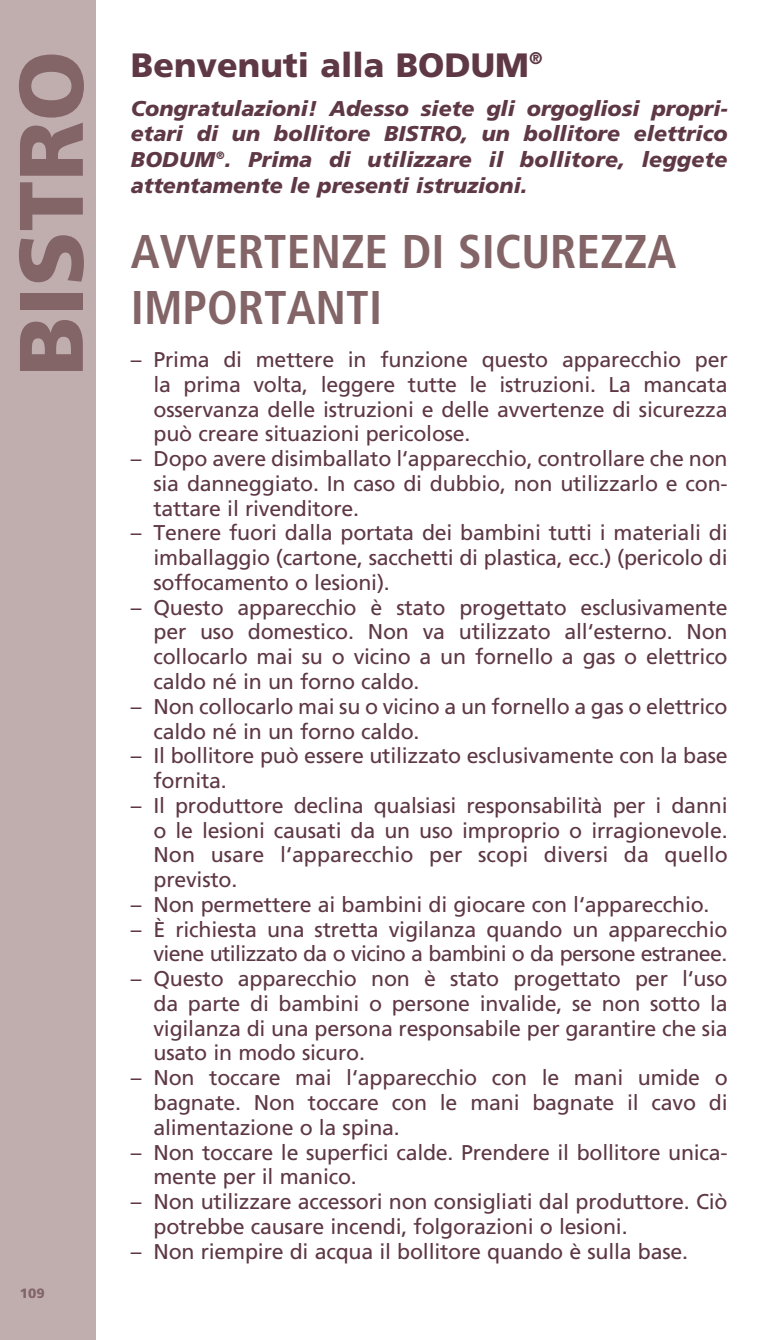
<style>
.page{position:relative;width:766px;height:1340px;background:#fff}
.page>*{position:absolute;margin:0;border:0;box-sizing:border-box;transform-origin:0 0}
.t1{font:900 90px "Frutiger";color:#836467}
.t2{font:700 condensed 47.25px/56.2px "Frutiger";color:#836467}
.t3{font:900 33.75px "Frutiger";color:#5e3844}
.t4{font:21.38px/24.8px "Frutiger";letter-spacing:-.01em;color:#5e3844;text-align:justify}
.t5{font:italic 900 21.38px/25.7px "Frutiger";color:#5e3844;text-align:justify}
.t6{font:900 13.5px "Frutiger";color:#836467}
</style>
<div class="page">
<div style="left:0;top:0;width:96px;height:1339px;background:#c0aeaf"></div>
<h1 class="t1" style="left:12px;top:376px;width:327px;rotate:-90deg">BISTRO</h1>
<h3 class="t3" style="left:131px;top:51px;width:413px">Benvenuti alla BODUM<sup>®</sup></h3>
<p class="t5" style="left:131px;top:97px;width:598px">Congratulazioni! Adesso siete gli orgogliosi propri&shy;etari di un bollitore BISTRO, un bollitore elettrico BODUM<sup>®</sup>. Prima di utilizzare il bollitore, leggete attentamente le presenti istruzioni.</p>
<h2 class="t2" style="left:131px;top:228px;width:547px">AVVERTENZE DI SICUREZZA<br>IMPORTANTI</h2>
<p class="t4" style="left:153px;top:349px;width:575px;text-indent:-23px">– Prima di mettere in funzione questo apparecchio per la prima volta, leggere tutte le istruzioni. La mancata osservanza delle istruzioni e delle avvertenze di sicurezza può creare situazioni pericolose.</p>
<p class="t4" style="left:153px;top:448px;width:575px;text-indent:-23px">– Dopo avere disimballato l‘apparecchio, controllare che non sia danneggiato. In caso di dubbio, non utilizzarlo e con&shy;tattare il rivenditore.</p>
<p class="t4" style="left:153px;top:522px;width:575px;text-indent:-23px">– Tenere fuori dalla portata dei bambini tutti i materiali di imballaggio (cartone, sacchetti di plastica, ecc.) (pericolo di soffocamento o lesioni).</p>
<p class="t4" style="left:153px;top:596px;width:575px;text-indent:-23px">– Questo apparecchio è stato progettato esclusivamente per uso domestico. Non va utilizzato all‘esterno. Non collocarlo mai su o vicino a un fornello a gas o elettrico caldo né in un forno caldo.</p>
<p class="t4" style="left:153px;top:695px;width:575px;text-indent:-23px">– Non collocarlo mai su o vicino a un fornello a gas o elettrico caldo né in un forno caldo.</p>
<p class="t4" style="left:153px;top:745px;width:575px;text-indent:-23px">– Il bollitore può essere utilizzato esclusivamente con la base fornita.</p>
<p class="t4" style="left:153px;top:794px;width:575px;text-indent:-23px">– Il produttore declina qualsiasi responsabilità per i danni o le lesioni causati da un uso improprio o irragionevole.<br>Non usare l‘apparecchio per scopi diversi da quello previsto.</p>
<p class="t4" style="left:131px;top:893px;width:580px">– Non permettere ai bambini di giocare con l‘apparecchio.</p>
<p class="t4" style="left:131px;top:918px;width:598px;text-align:right">– È richiesta una stretta vigilanza quando un apparecchio viene utilizzato da o vicino a bambini o da persone estranee.</p>
<p class="t4" style="left:153px;top:968px;width:575px;text-indent:-23px">– Questo apparecchio non è stato progettato per l‘uso da parte di bambini o persone invalide, se non sotto la vigilanza di una persona responsabile per garantire che sia usato in modo sicuro.</p>
<p class="t4" style="left:153px;top:1067px;width:575px;text-indent:-23px">– Non toccare mai l‘apparecchio con le mani umide o bagnate. Non toccare con le mani bagnate il cavo di alimentazione o la spina.</p>
<p class="t4" style="left:153px;top:1141px;width:575px;text-indent:-23px">– Non toccare le superfici calde. Prendere il bollitore unica&shy;mente per il manico.</p>
<p class="t4" style="left:153px;top:1190px;width:575px;text-indent:-23px">– Non utilizzare accessori non consigliati dal produttore. Ciò potrebbe causare incendi, folgorazioni o lesioni.</p>
<p class="t4" style="left:131px;top:1240px;width:558px">– Non riempire di acqua il bollitore quando è sulla base.</p>
<p class="t6" style="left:20px;top:1287px;width:26px">109</p>
</div>
